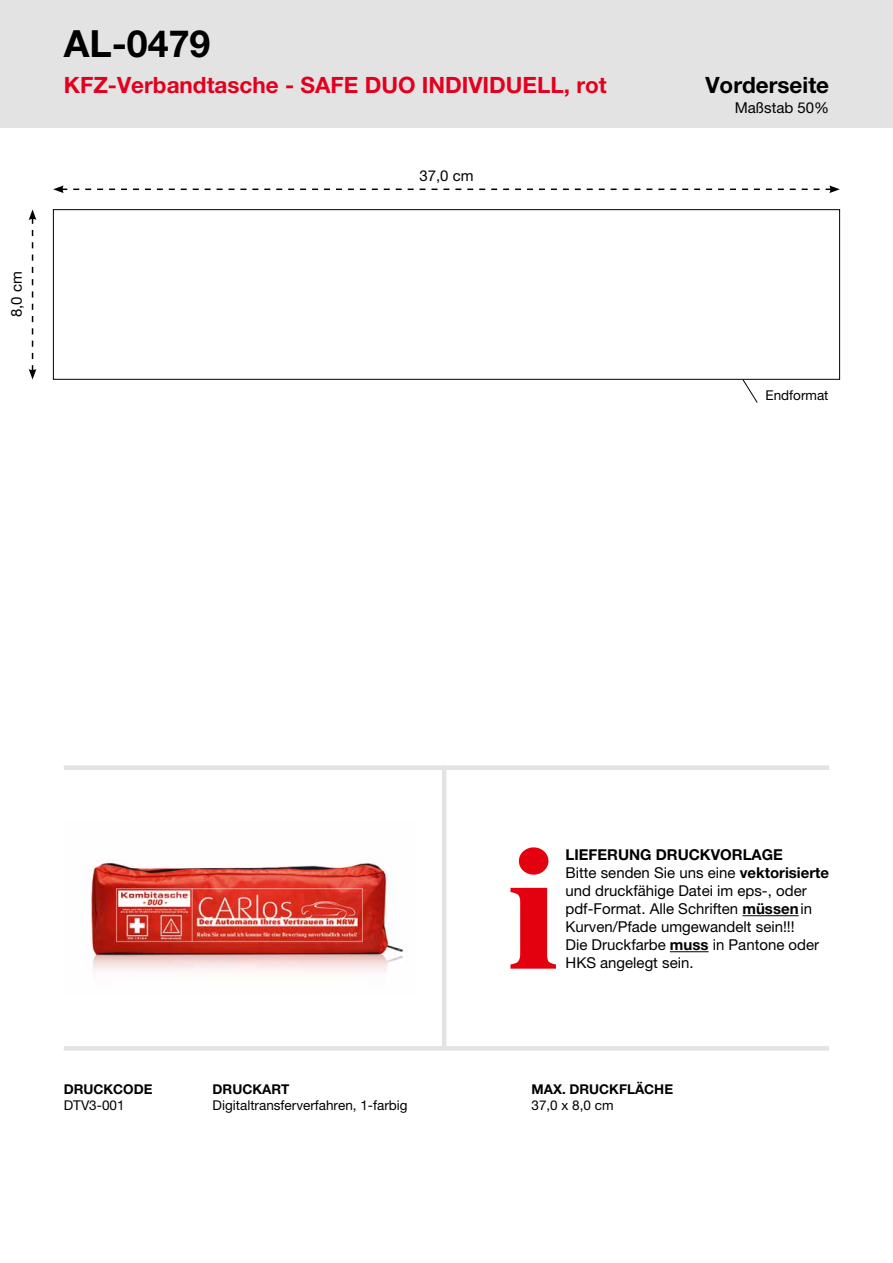
<style>
.page{position:relative;width:893px;height:1263px;background:#fff}
.page>*{position:absolute;margin:0;border:0;box-sizing:border-box;transform-origin:0 0}
.t1{font:700 37.5px "Helvetica Neue LT Pro";color:#000}
.t2{font:700 22.5px "Helvetica Neue LT Pro";color:#e3001f}
.t3{font:700 22.5px "Helvetica Neue LT Pro";color:#000}
.t4{font:15px/18px "Helvetica Neue LT Pro";color:#000}
.t5{font:13.5px "Helvetica Neue LT Pro";color:#000}
.t6{font:700 13.5px "Helvetica Neue LT Pro";color:#000}
.s1{font-weight:700}
</style>
<div class="page">
<img style="left:91px;top:860px;width:313px;height:113px">
<div style="left:0;top:0;width:893px;height:128px;background:#e3e3e3"></div>
<svg style="left:53px;top:185px;width:787px;height:8px"></svg>
<div style="left:53px;top:209px;width:787px;height:170px;border:1px solid #000"></div>
<svg style="left:742px;top:378px;width:16px;height:25px"></svg>
<svg style="left:29px;top:209px;width:7px;height:170px"></svg>
<hr style="left:742px;top:915px;width:57px;height:1px;background:#000">
<hr style="left:670px;top:951px;width:39px;height:1px;background:#000">
<svg style="left:510px;top:847px;width:46px;height:122px"></svg>
<hr style="left:442px;top:765px;width:4px;height:281px;background:#e3e3e3">
<div style="left:64px;top:765px;width:765px;height:5px;background:#e3e3e3"></div>
<hr style="left:64px;top:1046px;width:765px;height:4px;background:#e3e3e3">
<p class="t4" style="left:7px;top:317px;width:47px;rotate:-90deg">8,0 cm</p>
<h1 class="t1" style="left:64px;top:20px;width:148px">AL-0479</h1>
<h2 class="t2" style="left:64px;top:71px;width:544px">KFZ-Verbandtasche - SAFE DUO INDIVIDUELL, rot</h2>
<p class="t4" style="left:419px;top:166px;width:56px">37,0 cm</p>
<h2 class="t3" style="left:705px;top:71px;width:125px">Vorderseite</h2>
<p class="t4" style="left:735px;top:98px;width:96px">Maßstab 50%</p>
<p class="t5" style="left:765px;top:388px;width:65px">Endformat</p>
<p class="t4" style="left:565px;top:846px;width:265px"><span class="s1">LIEFERUNG DRUCKVORLAGE<br></span>Bitte senden Sie uns eine <span class="s1">vektorisierte </span>und druckfähige Datei im eps-, oder pdf-Format. Alle Schriften <span class="s1">müssen</span>in<br>Kurven/Pfade umgewandelt sein!!!<br>Die Druckfarbe <span class="s1">muss</span> in Pantone oder<br>HKS angelegt sein.</p>
<p class="t6" style="left:64px;top:1081px;width:90px">DRUCKCODE</p>
<p class="t6" style="left:213px;top:1081px;width:78px">DRUCKART</p>
<p class="t6" style="left:532px;top:1081px;width:143px">MAX. DRUCKFLÄCHE</p>
<p class="t5" style="left:64px;top:1097px;width:62px">DTV3-001</p>
<p class="t5" style="left:213px;top:1097px;width:196px">Digitaltransferverfahren, 1-farbig</p>
<p class="t5" style="left:532px;top:1097px;width:84px">37,0 x 8,0 cm</p>
</div>
